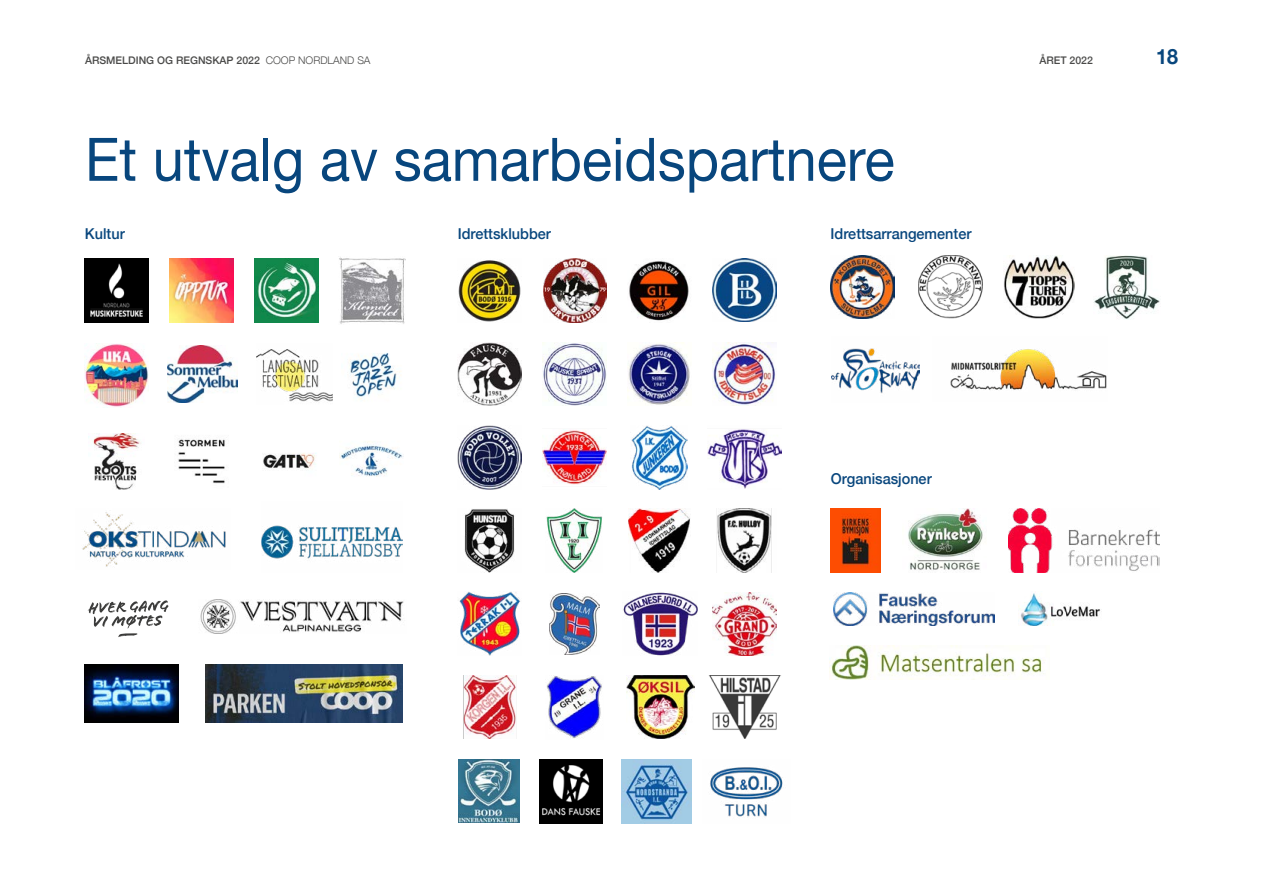
<style>
.page{position:relative;width:1263px;height:893px;background:#fff}
.page>*{position:absolute;margin:0;border:0;box-sizing:border-box;transform-origin:0 0}
.t1{font:60px "Helvetica Neue";color:#08467d;scale:.94 1}
.t2{font:700 21px "Helvetica Neue";color:#08467d;scale:.94 1}
.t3{font:500 15px "Helvetica Neue";color:#08467d;scale:.96 1}
.t4{font:500 10.5px "Helvetica Neue";color:#4a4a49}
.s1{font-weight:300}
</style>
<div class="page">
<img style="left:543px;top:259px;width:63px;height:64px">
<img style="left:458px;top:260px;width:63px;height:62px">
<img style="left:349px;top:353px;width:52px;height:47px">
<img style="left:713px;top:259px;width:63px;height:63px">
<img style="left:458px;top:342px;width:63px;height:64px">
<img style="left:543px;top:342px;width:63px;height:64px">
<img style="left:629px;top:260px;width:60px;height:61px">
<img style="left:631px;top:426px;width:57px;height:63px">
<img style="left:831px;top:509px;width:49px;height:64px">
<img style="left:831px;top:255px;width:63px;height:64px">
<img style="left:1008px;top:509px;width:151px;height:64px">
<img style="left:829px;top:645px;width:215px;height:34px">
<img style="left:707px;top:429px;width:74px;height:60px">
<img style="left:712px;top:342px;width:64px;height:64px">
<img style="left:85px;top:259px;width:63px;height:64px">
<img style="left:169px;top:259px;width:64px;height:64px">
<img style="left:205px;top:664px;width:198px;height:59px">
<img style="left:88px;top:433px;width:53px;height:56px">
<img style="left:627px;top:342px;width:63px;height:63px">
<img style="left:178px;top:439px;width:47px;height:45px">
<img style="left:831px;top:348px;width:89px;height:46px">
<img style="left:85px;top:664px;width:94px;height:59px">
<img style="left:459px;top:760px;width:61px;height:63px">
<img style="left:710px;top:767px;width:73px;height:50px">
<img style="left:834px;top:592px;width:160px;height:34px">
<img style="left:464px;top:509px;width:51px;height:63px">
<img style="left:717px;top:509px;width:55px;height:63px">
<img style="left:263px;top:453px;width:54px;height:16px">
<img style="left:713px;top:592px;width:63px;height:64px">
<img style="left:546px;top:509px;width:56px;height:63px">
<img style="left:543px;top:429px;width:63px;height:56px">
<img style="left:256px;top:349px;width:77px;height:53px">
<img style="left:458px;top:425px;width:63px;height:64px">
<img style="left:82px;top:512px;width:144px;height:55px">
<img style="left:262px;top:525px;width:141px;height:34px">
<img style="left:549px;top:593px;width:51px;height:62px">
<img style="left:950px;top:349px;width:157px;height:41px">
<svg style="left:87px;top:600px;width:82px;height:37px"></svg>
<img style="left:339px;top:441px;width:64px;height:36px">
<img style="left:919px;top:255px;width:63px;height:64px">
<img style="left:254px;top:259px;width:64px;height:64px">
<img style="left:1094px;top:255px;width:66px;height:64px">
<img style="left:167px;top:345px;width:71px;height:58px">
<img style="left:628px;top:509px;width:62px;height:63px">
<img style="left:908px;top:509px;width:75px;height:61px">
<img style="left:459px;top:592px;width:62px;height:64px">
<img style="left:1004px;top:255px;width:70px;height:64px">
<img style="left:623px;top:592px;width:75px;height:64px">
<img style="left:539px;top:760px;width:64px;height:64px">
<img style="left:85px;top:344px;width:64px;height:63px">
<img style="left:546px;top:676px;width:56px;height:63px">
<img style="left:708px;top:675px;width:73px;height:64px">
<img style="left:339px;top:257px;width:66px;height:67px">
<img style="left:463px;top:675px;width:54px;height:64px">
<img style="left:1018px;top:593px;width:83px;height:32px">
<img style="left:621px;top:760px;width:70px;height:64px">
<img style="left:200px;top:600px;width:204px;height:34px">
<img style="left:626px;top:675px;width:68px;height:64px">
<p class="t4" style="left:85px;top:52px;width:287px">ÅRSMELDING OG REGNSKAP 2022 <span class="s1">COOP NORDLAND SA</span></p>
<p class="t4" style="left:1039px;top:52px;width:55px">ÅRET 2022</p>
<h2 class="t2" style="left:1156px;top:40px;width:25px">18</h2>
<h1 class="t1" style="left:85px;top:116px;width:863px">Et utvalg av samarbeidspartnere</h1>
<p class="t3" style="left:85px;top:222px;width:43px">Kultur</p>
<p class="t3" style="left:458px;top:222px;width:99px">Idrettsklubber</p>
<p class="t3" style="left:831px;top:222px;width:148px">Idrettsarrangementer</p>
<p class="t3" style="left:831px;top:467px;width:107px">Organisasjoner</p>
</div>
